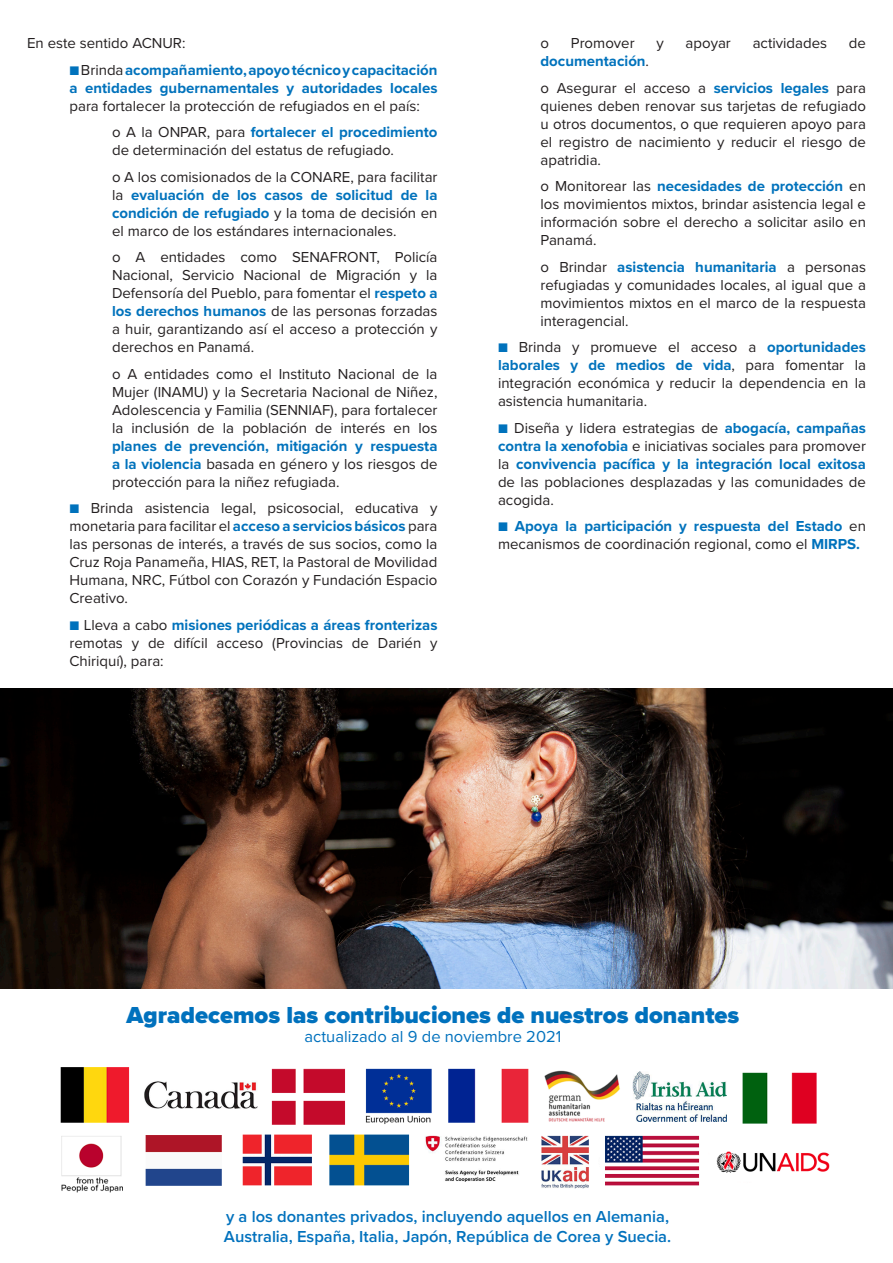
<style>
.page{position:relative;width:893px;height:1263px;background:#fff}
.page>*{position:absolute;margin:0;border:0;box-sizing:border-box;transform-origin:0 0}
.t1{font:900 24px "Proxima Nova";color:#0071bd}
.t2{font:600 16.5px/19.8px "Proxima Nova";color:#0071bd}
.t3{font:16.5px "Proxima Nova";color:#0071bd}
.t4{font:15px/18px "Proxima Nova";color:#231f20;text-align:justify}
.t5{font:700 15px/18px "Proxima Nova";color:#0072bc;text-align:justify}
.s1{font-weight:400}
.s2{font-weight:400;color:#231f20}
.s3{font-weight:700;color:#0072bc}
.s4{color:#0072bc}
</style>
<div class="page">
<img style="left:60px;top:1067px;width:770px;height:126px">
<img style="left:0;top:689px;width:893px;height:300px">
<p class="t4" style="left:27px;top:33px;width:160px">En este sentido ACNUR:</p>
<p class="t5" style="left:70px;top:60px;width:369px"><span class="s1">■</span> <span class="s2">Brinda</span> acompañamiento, apoyo técnico y capacitación a entidades gubernamentales y autoridades locales <span class="s2">para fortalecer la protección de refugiados en el país:</span></p>
<p class="t4" style="left:112px;top:122px;width:327px">o A la ONPAR, para <span class="s3">fortalecer el procedimiento </span>de determinación del estatus de refugiado.</p>
<p class="t4" style="left:112px;top:167px;width:327px">o A los comisionados de la CONARE, para facilitar la <span class="s3">evaluación de los casos de solicitud de la condición de refugiado</span> y la toma de decisión en el marco de los estándares internacionales.</p>
<p class="t4" style="left:112px;top:247px;width:327px">o A entidades como SENAFRONT, Policía Nacional, Servicio Nacional de Migración y la Defensoría del Pueblo, para fomentar el <span class="s3">respeto a los derechos humanos</span> de las personas forzadas a huir, garantizando así el acceso a protección y derechos en Panamá.</p>
<p class="t4" style="left:112px;top:364px;width:327px">o A entidades como el Instituto Nacional de la Mujer (INAMU) y la Secretaria Nacional de Niñez, Adolescencia y Familia (SENNIAF), para fortalecer la inclusión de la población de interés en los <span class="s3">planes de prevención, mitigación y respuesta a la violencia</span> basada en género y los riesgos de protección para la niñez refugiada.</p>
<p class="t4" style="left:69px;top:498px;width:369px"><span class="s4">■</span> Brinda asistencia legal, psicosocial, educativa y monetaria para facilitar el <span class="s3">acceso a servicios básicos</span> para las personas de interés, a través de sus socios, como la Cruz Roja Panameña, HIAS, RET, la Pastoral de Movilidad Humana, NRC, Fútbol con Corazón y Fundación Espacio Creativo.</p>
<p class="t4" style="left:69px;top:615px;width:369px"><span class="s4">■</span> Lleva a cabo <span class="s3">misiones periódicas a áreas fronterizas </span>remotas y de difícil acceso (Provincias de Darién y Chiriquí), para:</p>
<p class="t4" style="left:540px;top:33px;width:10px">o</p>
<p class="t4" style="left:571px;top:33px;width:65px">Promover</p>
<p class="t4" style="left:656px;top:33px;width:9px">y</p>
<p class="t4" style="left:686px;top:33px;width:47px">apoyar</p>
<p class="t4" style="left:753px;top:33px;width:76px">actividades</p>
<p class="t4" style="left:849px;top:33px;width:19px">de</p>
<p class="t5" style="left:540px;top:52px;width:110px">documentación<span class="s2">.</span></p>
<p class="t4" style="left:540px;top:78px;width:327px">o Asegurar el acceso a <span class="s3">servicios legales</span> para quienes deben renovar sus tarjetas de refugiado u otros documentos, o que requieren apoyo para el registro de nacimiento y reducir el riesgo de apatridia.</p>
<p class="t4" style="left:540px;top:176px;width:327px">o Monitorear las <span class="s3">necesidades de protección</span> en los movimientos mixtos, brindar asistencia legal e información sobre el derecho a solicitar asilo en Panamá.</p>
<p class="t4" style="left:540px;top:257px;width:327px">o Brindar <span class="s3">asistencia humanitaria</span> a personas refugiadas y comunidades locales, al igual que a movimientos mixtos en el marco de la respuesta interagencial.</p>
<p class="t4" style="left:498px;top:337px;width:369px"><span class="s4">■</span> Brinda y promueve el acceso a <span class="s3">oportunidades laborales y de medios de vida</span>, para fomentar la integración económica y reducir la dependencia en la asistencia humanitaria.</p>
<p class="t4" style="left:498px;top:418px;width:369px"><span class="s4">■</span> Diseña y lidera estrategias de <span class="s3">abogacía, campañas contra la xenofobia</span> e iniciativas sociales para promover la <span class="s3">convivencia pacífica y la integración local exitosa </span>de las poblaciones desplazadas y las comunidades de acogida.</p>
<p class="t5" style="left:498px;top:517px;width:369px"><span class="s1">■</span> Apoya la participación y respuesta del Estado <span class="s2">en mecanismos de coordinación regional, como el</span> MIRPS.</p>
<p class="t1" style="left:127px;top:997px;width:614px">Agradecemos las contribuciones de nuestros donantes</p>
<p class="t3" style="left:305px;top:1024px;width:258px">actualizado al 9 de noviembre 2021</p>
<p class="t2" style="left:224px;top:1206px;width:449px">y a los donantes privados, incluyendo aquellos en Alemania,<br>Australia, España, Italia, Japón, República de Corea y Suecia.</p>
</div>
